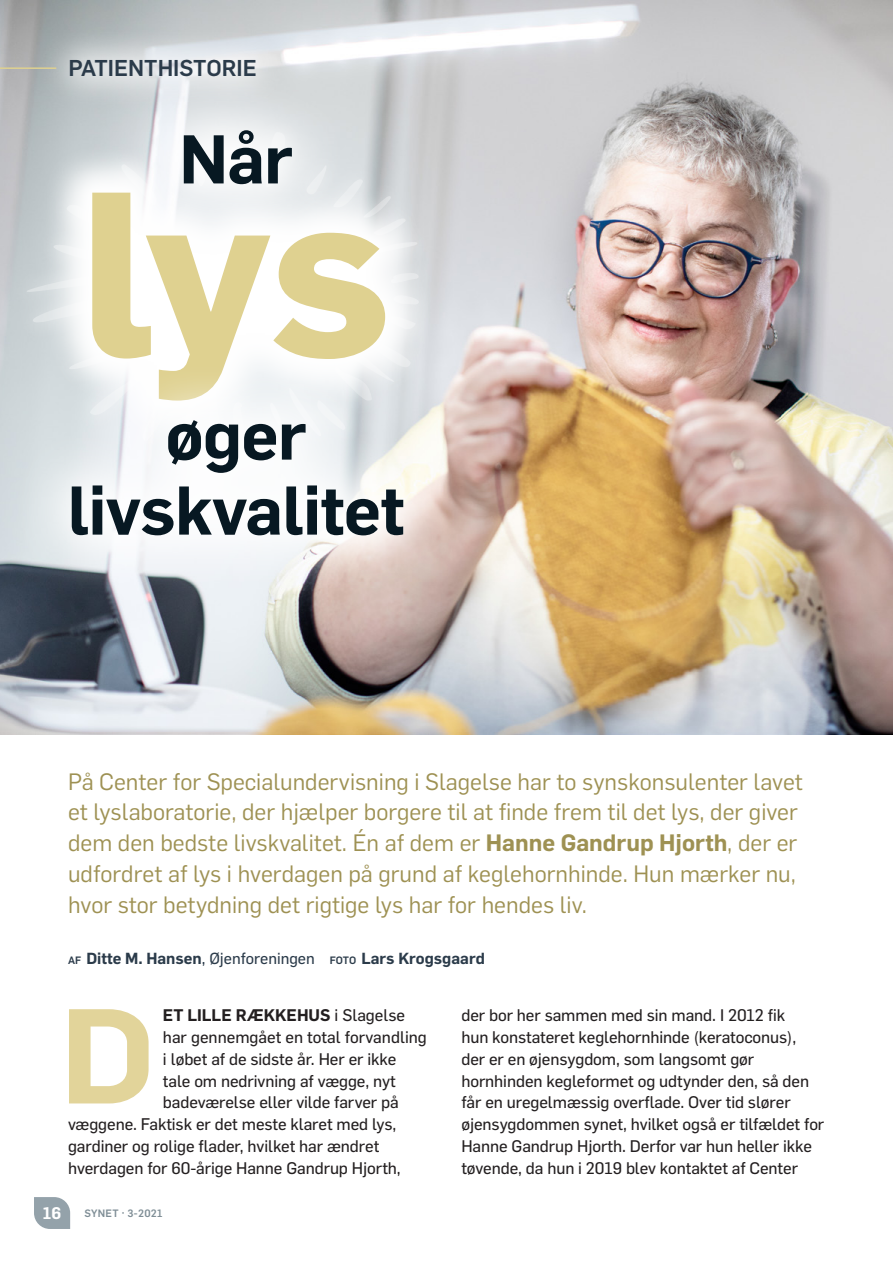
<style>
.page{position:relative;width:893px;height:1263px;background:#fff}
.page>*{position:absolute;margin:0;border:0;box-sizing:border-box;transform-origin:0 0}
.t1{font:700 229.5px "Flama";color:#dfd190}
.t2{font:600 132.15px "Flama";color:#e2d49a;scale:1.05 1}
.t3{font:600 67.5px/75px "Flama";letter-spacing:-.01em;color:#071822;text-align:center}
.t4{font:23.25px/30.8px "Flama";color:#9e9153}
.t5{font:500 22.5px "Flama";color:#2b3b4a}
.t6{font:16.5px/21.8px "Flama Basic";letter-spacing:-.005em;color:#231f20}
.t7{font:600 16.5px "Flama";color:#231f20}
.t8{font:600 16.5px "Flama";color:#fff}
.t9{font:600 15.75px "Flama";color:#2b3b4a}
.t10{font:500 10.5px "Flama";letter-spacing:.025em;color:#7f8e96}
.s1{font-weight:600}
.s2{font-weight:500;font-size:10.5px}
.s3{font-family:"Flama Basic";font-weight:400}
</style>
<div class="page">
<img style="left:0;top:0;width:893px;height:735px">
<svg style="left:9px;top:113px;width:428px;height:359px;background:#c2c8cb"></svg>
<svg style="left:27px;top:274px;width:16px;height:50px"></svg>
<svg style="left:43px;top:144px;width:391px;height:218px"></svg>
<svg style="left:39px;top:28px;width:247px;height:80px;background:#cbd0d3"></svg>
<hr style="left:0;top:67px;width:56px;height:2px;background:#dfd190">
<svg style="left:124px;top:72px;width:226px;height:172px"></svg>
<svg style="left:12px;top:362px;width:450px;height:233px"></svg>
<svg style="left:34px;top:1197px;width:36px;height:32px"></svg>
<h3 class="t5" style="left:68px;top:52px;width:190px">PATIENTHISTORIE</h3>
<h3 class="t3" style="left:179px;top:117px;width:115px">Når</h3>
<h1 class="t1" style="left:80px;top:108px;width:313px">lys</h1>
<h3 class="t3" style="left:68px;top:393px;width:338px">øger livskvalitet</h3>
<p class="t4" style="left:68px;top:764px;width:736px">På Center for Specialundervisning i Slagelse har to synskonsulenter lavet et lyslaboratorie, der hjælper borgere til at finde frem til det lys, der giver dem den bedste livskvalitet. Én af dem er <span class="s1">Hanne Gandrup Hjorth</span>, der er udfordret af lys i hverdagen på grund af keglehornhinde. Hun mærker nu, hvor stor betydning det rigtige lys har for hendes liv.</p>
<p class="t9" style="left:68px;top:947px;width:418px"><span class="s2">AF</span> Ditte M. Hansen<span class="s3">, Øjenforeningen</span> <span class="s2">FOTO</span> Lars Krogsgaard</p>
<h2 class="t2" style="left:60px;top:961px;width:93px">D</h2>
<p class="t6" style="left:461px;top:1004px;width:364px">der bor her sammen med sin mand. I 2012 fik<br>hun konstateret keglehornhinde (keratoconus),<br>der er en øjensygdom, som langsomt gør hornhinden kegleformet og udtynder den, så den får en uregelmæssig overflade. Over tid slører øjensygdommen synet, hvilket også er tilfældet for Hanne Gandrup Hjorth. Derfor var hun heller ikke tøvende, da hun i 2019 blev kontaktet af Center</p>
<p class="t7" style="left:163px;top:1003px;width:244px">ET LILLE RÆKKEHUS <span class="s3">i Slagelse</span></p>
<p class="t6" style="left:163px;top:1025px;width:265px">har gennemgået en total forvandling</p>
<p class="t6" style="left:163px;top:1047px;width:235px">i løbet af de sidste år. Her er ikke</p>
<p class="t6" style="left:163px;top:1069px;width:234px">tale om nedrivning af vægge, nyt</p>
<p class="t6" style="left:163px;top:1090px;width:237px">badeværelse eller vilde farver på</p>
<p class="t6" style="left:68px;top:1112px;width:330px">væggene. Faktisk er det meste klaret med lys,</p>
<p class="t6" style="left:68px;top:1134px;width:313px">gardiner og rolige flader, hvilket har ændret</p>
<p class="t6" style="left:68px;top:1156px;width:334px">hverdagen for 60-årige Hanne Gandrup Hjorth,</p>
<p class="t8" style="left:43px;top:1201px;width:20px">16</p>
<p class="t10" style="left:84px;top:1206px;width:80px">SYNET · 3-2021</p>
</div>
